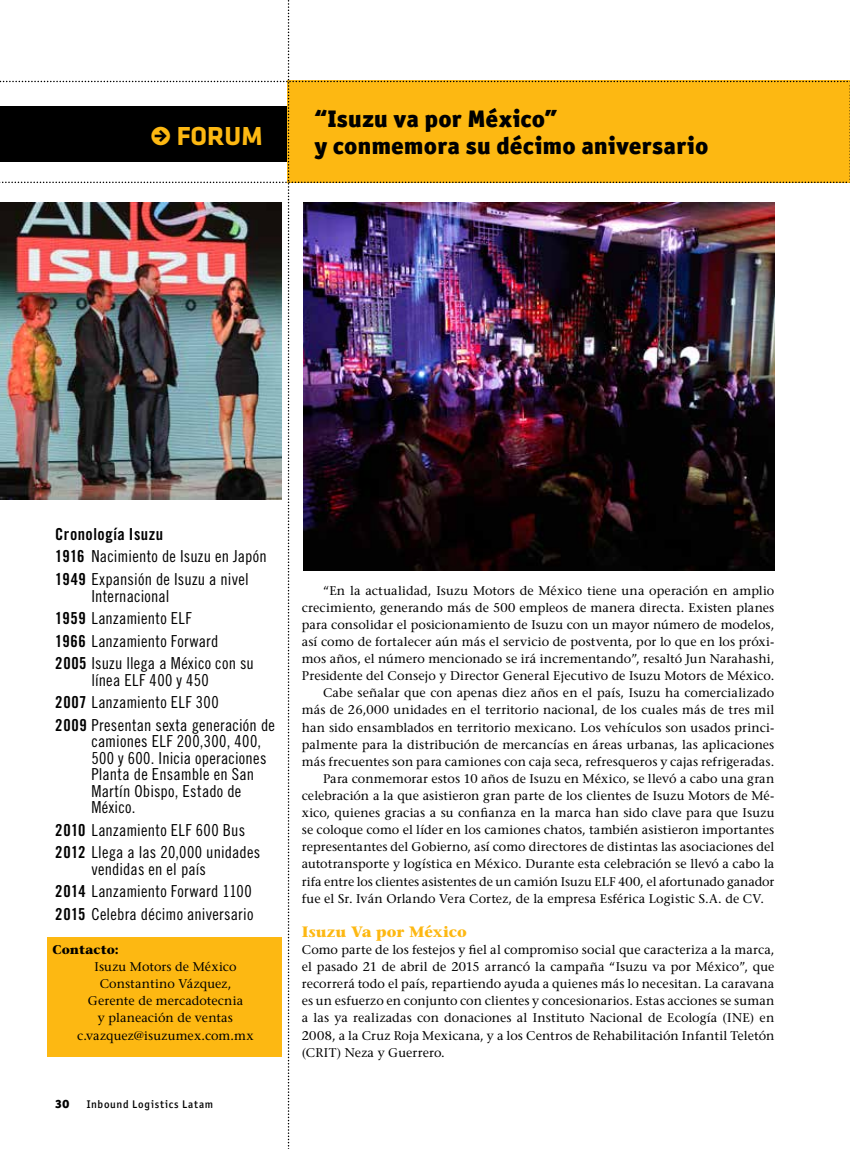
<style>
.page{position:relative;width:851px;height:1149px;background:#fff}
.page>*{position:absolute;margin:0;border:0;box-sizing:border-box;transform-origin:0 0}
.t1{font:700 27px "Klavika";color:#fdb812}
.t2{font:900 24px/27px "Officina Sans ITC Std";letter-spacing:.01em;color:#000}
.t3{font:16.5px/22.5px "Trade Gothic LT Std Cn 18";letter-spacing:.015em;color:#000}
.t4{font:16.5px "Trade Gothic LT Std Bd Cn 20";letter-spacing:.03em;color:#000}
.t5{font:700 15px "Stone Serif Std";letter-spacing:.005em;color:#fdb812}
.t6{font:500 12.6px/17.1px "Stone Serif Std";letter-spacing:.01em;color:#000;text-align:justify}
.t7{font:700 12.6px "Stone Serif Std";letter-spacing:.01em;color:#000}
.t8{font:900 12px "Officina Sans ITC Std";color:#000}
.t9{font:500 11.1px "Officina Sans ITC Std";letter-spacing:.065em;color:#000}
.s1{font-family:"Klavika Arrows"}
.s2{font-family:"Trade Gothic LT Std Bd Cn 20"}
</style>
<div class="page">
<img style="left:0;top:1px;width:850px;height:1148px">
<h1 class="t1" style="left:150px;top:121px;width:114px"><span class="s1">R</span> FORUM</h1>
<h2 class="t2" style="left:314px;top:105px;width:395px">“Isuzu va por México”<br>y conmemora su décimo aniversario</h2>
<h3 class="t4" style="left:55px;top:524px;width:109px">Cronología Isuzu</h3>
<h3 class="t3" style="left:55px;top:545px;width:213px"><span class="s2">1916</span> Nacimiento de Isuzu en Japón<br><span class="s2">1949</span> Expansión de Isuzu a nivel</h3>
<h3 class="t3" style="left:55px;top:584px;width:200px;text-indent:36px">Internacional<br><span class="s2">1959</span> Lanzamiento ELF<br><span class="s2">1966</span> Lanzamiento Forward<br><span class="s2">2005</span> Isuzu llega a México con su</h3>
<h3 class="t3" style="left:55px;top:668px;width:221px;text-indent:36px">línea ELF 400 y 450<br><span class="s2">2007</span> Lanzamiento ELF 300<br><span class="s2">2009</span> Presentan sexta generación de</h3>
<h3 class="t3" style="left:91px;top:732px;width:177px;line-height:16.5px">camiones ELF 200,300, 400,<br>500 y 600. Inicia operaciones<br>Planta de Ensamble en San<br>Martín Obispo, Estado de<br>México.</h3>
<h3 class="t3" style="left:55px;top:818px;width:206px"><span class="s2">2010</span> Lanzamiento ELF 600 Bus<br><span class="s2">2012</span> Llega a las 20,000 unidades</h3>
<h3 class="t3" style="left:55px;top:857px;width:200px;text-indent:36px">vendidas en el país<br><span class="s2">2014</span> Lanzamiento Forward 1100<br><span class="s2">2015</span> Celebra décimo aniversario</h3>
<p class="t7" style="left:52px;top:941px;width:68px">Contacto:</p>
<p class="t6" style="left:77px;top:957px;width:178px;text-align:center">Isuzu Motors de México<br>Constantino Vázquez,<br>Gerente de mercadotecnia<br>y planeación de ventas c.vazquez@isuzumex.com.mx</p>
<p class="t8" style="left:55px;top:1095px;width:15px">30</p>
<p class="t9" style="left:87px;top:1097px;width:128px">Inbound Logistics Latam</p>
<p class="t6" style="left:323px;top:581px;width:453px">“En la actualidad, Isuzu Motors de México tiene una operación en amplio</p>
<p class="t6" style="left:302px;top:598px;width:474px">crecimiento, generando más de 500 empleos de manera directa. Existen planes</p>
<p class="t6" style="left:302px;top:615px;width:474px">para consolidar el posicionamiento de Isuzu con un mayor número de modelos,</p>
<p class="t6" style="left:302px;top:632px;width:474px">así como de fortalecer aún más el servicio de postventa, por lo que en los próxi-</p>
<p class="t6" style="left:302px;top:650px;width:474px">mos años, el número mencionado se irá incrementando”, resaltó Jun Narahashi,</p>
<p class="t6" style="left:302px;top:667px;width:474px">Presidente del Consejo y Director General Ejecutivo de Isuzu Motors de México.</p>
<p class="t6" style="left:323px;top:684px;width:453px">Cabe señalar que con apenas diez años en el país, Isuzu ha comercializado</p>
<p class="t6" style="left:302px;top:701px;width:474px">más de 26,000 unidades en el territorio nacional, de los cuales más de tres mil</p>
<p class="t6" style="left:302px;top:718px;width:474px">han sido ensamblados en territorio mexicano. Los vehículos son usados princi-</p>
<p class="t6" style="left:302px;top:735px;width:474px">palmente para la distribución de mercancías en áreas urbanas, las aplicaciones</p>
<p class="t6" style="left:302px;top:752px;width:474px">más frecuentes son para camiones con caja seca, refresqueros y cajas refrigeradas.</p>
<p class="t6" style="left:323px;top:769px;width:453px">Para conmemorar estos 10 años de Isuzu en México, se llevó a cabo una gran</p>
<p class="t6" style="left:302px;top:786px;width:474px">celebración a la que asistieron gran parte de los clientes de Isuzu Motors de Mé-</p>
<p class="t6" style="left:302px;top:804px;width:474px">xico, quienes gracias a su confianza en la marca han sido clave para que Isuzu</p>
<p class="t6" style="left:302px;top:821px;width:474px">se coloque como el líder en los camiones chatos, también asistieron importantes</p>
<p class="t6" style="left:302px;top:838px;width:474px">representantes del Gobierno, así como directores de distintas las asociaciones del</p>
<p class="t6" style="left:302px;top:855px;width:474px">autotransporte y logística en México. Durante esta celebración se llevó a cabo la</p>
<p class="t6" style="left:302px;top:872px;width:474px">rifa entre los clientes asistentes de un camión Isuzu ELF 400, el afortunado ganador</p>
<p class="t6" style="left:302px;top:889px;width:463px">fue el Sr. Iván Orlando Vera Cortez, de la empresa Esférica Logistic S.A. de CV.</p>
<p class="t5" style="left:302px;top:922px;width:167px">Isuzu Va por México</p>
<p class="t6" style="left:302px;top:940px;width:474px">Como parte de los festejos y fiel al compromiso social que caracteriza a la marca, el pasado 21 de abril de 2015 arrancó la campaña “Isuzu va por México”, que recorrerá todo el país, repartiendo ayuda a quienes más lo necesitan. La caravana es un esfuerzo en conjunto con clientes y concesionarios. Estas acciones se suman a las ya realizadas con donaciones al Instituto Nacional de Ecología (INE) en 2008, a la Cruz Roja Mexicana, y a los Centros de Rehabilitación Infantil Teletón (CRIT) Neza y Guerrero.</p>
</div>
